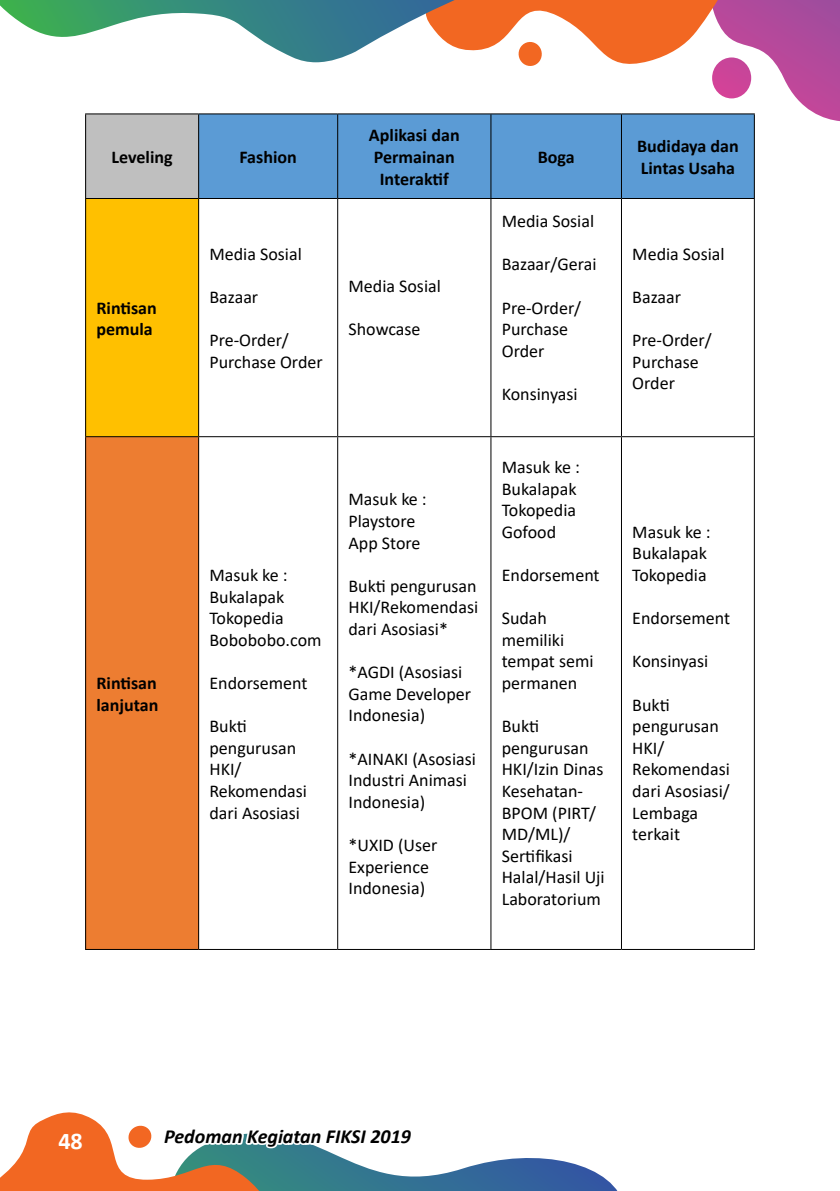
<style>
.page{position:relative;width:840px;height:1191px;background:#fff}
.page>*{position:absolute;margin:0;border:0;box-sizing:border-box;transform-origin:0 0}
.t1{font:700 24px "Calibri";color:#fff}
.t2{font:italic 700 20px "Calibri";color:#000}
.t3{font:18px/21.6px "Calibri";color:#000}
.t4{font:700 18px/21.6px "Calibri";color:#000}
</style>
<div class="page">
<svg style="left:0;top:0;width:840px;height:121px"></svg>
<svg style="left:0;top:1112px;width:618px;height:79px"></svg>
<div style="left:86px;top:114px;width:112px;height:84px;background:#bfbfbf"></div>
<div style="left:199px;top:114px;width:554px;height:84px;background:#5b9bd5"></div>
<div style="left:86px;top:198px;width:112px;height:239px;background:#ffc000"></div>
<div style="left:86px;top:437px;width:112px;height:512px;background:#ed7d31"></div>
<hr style="left:85px;top:113px;width:113px;height:1px;background:#000">
<hr style="left:85px;top:114px;width:1px;height:84px;background:#000">
<hr style="left:198px;top:113px;width:139px;height:1px;background:#000">
<hr style="left:198px;top:114px;width:1px;height:84px;background:#000">
<hr style="left:337px;top:113px;width:153px;height:1px;background:#000">
<hr style="left:337px;top:114px;width:1px;height:84px;background:#000">
<hr style="left:490px;top:113px;width:131px;height:1px;background:#000">
<hr style="left:490px;top:114px;width:1px;height:84px;background:#000">
<hr style="left:621px;top:113px;width:133px;height:1px;background:#000">
<hr style="left:620px;top:114px;width:1px;height:84px;background:#000">
<hr style="left:753px;top:114px;width:1px;height:84px;background:#000">
<hr style="left:85px;top:198px;width:113px;height:1px;background:#000">
<hr style="left:85px;top:199px;width:1px;height:237px;background:#000">
<hr style="left:198px;top:198px;width:139px;height:1px;background:#000">
<hr style="left:198px;top:199px;width:1px;height:237px;background:#000">
<hr style="left:337px;top:198px;width:153px;height:1px;background:#000">
<hr style="left:337px;top:199px;width:1px;height:237px;background:#000">
<hr style="left:490px;top:198px;width:131px;height:1px;background:#000">
<hr style="left:490px;top:199px;width:1px;height:237px;background:#000">
<hr style="left:621px;top:198px;width:133px;height:1px;background:#000">
<hr style="left:620px;top:199px;width:1px;height:237px;background:#000">
<hr style="left:753px;top:199px;width:1px;height:237px;background:#000">
<hr style="left:85px;top:436px;width:113px;height:1px;background:#000">
<hr style="left:85px;top:437px;width:1px;height:512px;background:#000">
<hr style="left:198px;top:436px;width:139px;height:1px;background:#000">
<hr style="left:198px;top:437px;width:1px;height:512px;background:#000">
<hr style="left:337px;top:436px;width:153px;height:1px;background:#000">
<hr style="left:337px;top:437px;width:1px;height:512px;background:#000">
<hr style="left:490px;top:436px;width:131px;height:1px;background:#000">
<hr style="left:490px;top:437px;width:1px;height:512px;background:#000">
<hr style="left:621px;top:436px;width:133px;height:1px;background:#000">
<hr style="left:620px;top:437px;width:1px;height:512px;background:#000">
<hr style="left:753px;top:437px;width:1px;height:512px;background:#000">
<hr style="left:85px;top:949px;width:113px;height:1px;background:#000">
<hr style="left:198px;top:949px;width:139px;height:1px;background:#000">
<hr style="left:337px;top:949px;width:153px;height:1px;background:#000">
<hr style="left:490px;top:949px;width:131px;height:1px;background:#000">
<hr style="left:621px;top:949px;width:133px;height:1px;background:#000">
<p class="t4" style="left:111px;top:146px;width:63px">Leveling</p>
<p class="t4" style="left:239px;top:146px;width:59px">Fashion</p>
<p class="t4" style="left:96px;top:296px;width:62px">Rintisan pemula</p>
<p class="t3" style="left:209px;top:242px;width:94px">Media Sosial</p>
<p class="t3" style="left:209px;top:285px;width:50px">Bazaar</p>
<p class="t3" style="left:209px;top:329px;width:115px">Pre-Order/<br>Purchase Order</p>
<p class="t4" style="left:96px;top:672px;width:63px">Rintisan lanjutan</p>
<p class="t3" style="left:209px;top:564px;width:114px">Masuk ke :<br>Bukalapak<br>Tokopedia<br>Bobobobo.com</p>
<p class="t3" style="left:209px;top:672px;width:99px">Endorsement</p>
<p class="t3" style="left:209px;top:715px;width:99px">Bukti pengurusan<br>HKI/<br>Rekomendasi dari Asosiasi</p>
<p class="t4" style="left:369px;top:124px;width:92px;text-align:center">Aplikasi dan<br>Permainan<br>Interaktif</p>
<p class="t3" style="left:348px;top:275px;width:94px">Media Sosial</p>
<p class="t3" style="left:348px;top:318px;width:73px">Showcase</p>
<p class="t3" style="left:348px;top:488px;width:80px">Masuk ke :<br>Playstore<br>App Store</p>
<p class="t3" style="left:348px;top:574px;width:131px;text-align:justify">Bukti pengurusan HKI/Rekomendasi dari Asosiasi*</p>
<p class="t3" style="left:348px;top:661px;width:124px">*AGDI (Asosiasi<br>Game Developer<br>Indonesia)</p>
<p class="t3" style="left:348px;top:747px;width:129px">*AINAKI (Asosiasi<br>Industri Animasi<br>Indonesia)</p>
<p class="t3" style="left:348px;top:834px;width:90px">*UXID (User<br>Experience<br>Indonesia)</p>
<p class="t4" style="left:537px;top:146px;width:38px">Boga</p>
<p class="t4" style="left:636px;top:135px;width:103px">Budidaya dan<br>Lintas Usaha</p>
<p class="t3" style="left:501px;top:210px;width:94px">Media Sosial</p>
<p class="t3" style="left:501px;top:253px;width:96px">Bazaar/Gerai</p>
<p class="t3" style="left:501px;top:296px;width:81px">Pre-Order/<br>Purchase<br>Order</p>
<p class="t3" style="left:501px;top:383px;width:77px">Konsinyasi</p>
<p class="t3" style="left:501px;top:456px;width:80px">Masuk ke :<br>Bukalapak<br>Tokopedia<br>Gofood</p>
<p class="t3" style="left:501px;top:564px;width:99px">Endorsement</p>
<p class="t3" style="left:501px;top:607px;width:93px">Sudah memiliki tempat semi permanen</p>
<p class="t3" style="left:501px;top:715px;width:104px">Bukti pengurusan<br>HKI/Izin Dinas<br>Kesehatan-<br>BPOM (PIRT/<br>MD/ML)/<br>Sertifikasi<br>Halal/Hasil Uji<br>Laboratorium</p>
<p class="t3" style="left:632px;top:242px;width:94px">Media Sosial</p>
<p class="t3" style="left:632px;top:285px;width:50px">Bazaar</p>
<p class="t3" style="left:632px;top:329px;width:81px">Pre-Order/<br>Purchase<br>Order</p>
<p class="t3" style="left:632px;top:520px;width:80px">Masuk ke :<br>Bukalapak<br>Tokopedia</p>
<p class="t3" style="left:632px;top:607px;width:99px">Endorsement</p>
<p class="t3" style="left:632px;top:650px;width:77px">Konsinyasi</p>
<p class="t3" style="left:632px;top:693px;width:99px">Bukti pengurusan<br>HKI/<br>Rekomendasi dari Asosiasi/<br>Lembaga terkait</p>
<h1 class="t1" style="left:58px;top:1124px;width:26px">48</h1>
<p class="t2" style="left:164px;top:1122px;width:248px">Pedoman Kegiatan FIKSI 2019</p>
</div>
